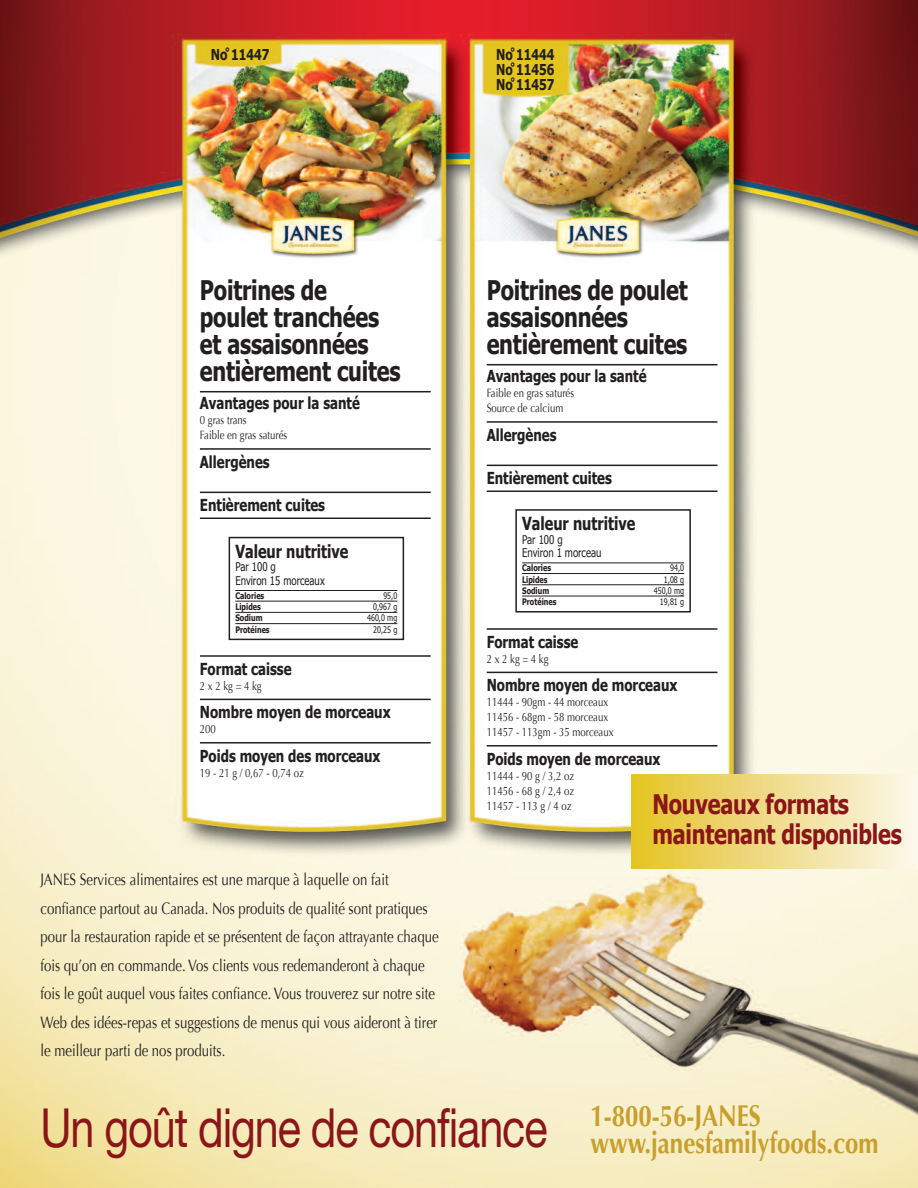
<style>
.page{position:relative;width:918px;height:1188px;background:#fff}
.page>*{position:absolute;margin:0;border:0;box-sizing:border-box;transform-origin:0 0}
.t1{font:54px "Helvetica Neue";letter-spacing:-.025em;color:#8a1619;scale:.8 1}
.t2{font:700 30px/27px "Optima";color:#c89f2d;scale:.8 1}
.t3{font:700 27px/27px "Tahoma";letter-spacing:-.01em;color:#231f20;scale:.8 1}
.t4{font:700 27px/30px "Tahoma";letter-spacing:-.01em;color:#8a1619;scale:.8 1}
.t5{font:700 18px "Tahoma";color:#231f20;scale:.8 1}
.t6{font:16.5px/28.5px "Optima";color:#231f20;scale:.8 1}
.t7{font:700 16.5px "Tahoma";color:#231f20;scale:.8 1}
.t8{font:700 15px/15px "Tahoma";color:#231f20;text-align:justify;scale:.8 1}
.t9{font:12px/15px "Optima";color:#231f20;scale:.8 1}
.t10{font:12px/13.5px "Tahoma";color:#231f20;scale:.8 1}
.t11{font:12px "Optima";letter-spacing:.28em;color:#231f20;scale:.8 1}
.t12{font:700 9px "Tahoma";color:#231f20;scale:.8 1}
.t13{font:9px "Tahoma";color:#231f20;scale:.8 1}
</style>
<div class="page">
<img style="left:0;top:0;width:918px;height:1188px">
<hr style="left:200px;top:391px;width:231px;height:1px;background:#231f20">
<hr style="left:200px;top:448px;width:231px;height:2px;background:#231f20">
<hr style="left:200px;top:492px;width:231px;height:1px;background:#231f20">
<hr style="left:200px;top:518px;width:231px;height:1px;background:#231f20">
<hr style="left:200px;top:655px;width:231px;height:2px;background:#231f20">
<hr style="left:200px;top:699px;width:231px;height:1px;background:#231f20">
<hr style="left:200px;top:742px;width:231px;height:2px;background:#231f20">
<div style="left:229px;top:537px;width:175px;height:103px;border:2px solid #231f20"></div>
<hr style="left:235px;top:590px;width:162px;height:1px;background:#231f20">
<hr style="left:235px;top:601px;width:162px;height:1px;background:#231f20">
<hr style="left:235px;top:612px;width:162px;height:1px;background:#231f20">
<hr style="left:235px;top:623px;width:162px;height:1px;background:#231f20">
<hr style="left:487px;top:364px;width:230px;height:1px;background:#231f20">
<hr style="left:487px;top:421px;width:230px;height:2px;background:#231f20">
<hr style="left:487px;top:465px;width:230px;height:1px;background:#231f20">
<hr style="left:487px;top:491px;width:230px;height:1px;background:#231f20">
<hr style="left:487px;top:628px;width:230px;height:2px;background:#231f20">
<hr style="left:487px;top:672px;width:230px;height:1px;background:#231f20">
<hr style="left:487px;top:745px;width:230px;height:2px;background:#231f20">
<div style="left:515px;top:509px;width:176px;height:104px;border:2px solid #231f20"></div>
<hr style="left:522px;top:563px;width:162px;height:1px;background:#231f20">
<hr style="left:522px;top:573px;width:162px;height:1px;background:#231f20">
<hr style="left:522px;top:584px;width:162px;height:1px;background:#231f20">
<hr style="left:522px;top:596px;width:162px;height:1px;background:#231f20">
<div style="left:631px;top:774px;width:287px;height:95px;background:linear-gradient(to right,#e4c327,#fbf7ee)"></div>
<p class="t8" style="left:211px;top:47px;width:74px">No̊11447</p>
<p class="t8" style="left:496px;top:47px;width:74px">No̊11444<br>No̊11456<br>No̊11457</p>
<h3 class="t3" style="left:200px;top:276px;width:252px">Poitrines de poulet tranchées et assaisonnées entièrement cuites</h3>
<p class="t7" style="left:200px;top:393px;width:201px">Avantages pour la santé</p>
<p class="t9" style="left:200px;top:413px;width:111px">0 gras trans<br>Faible en gras saturés</p>
<p class="t7" style="left:200px;top:451px;width:89px">Allergènes</p>
<p class="t7" style="left:200px;top:495px;width:158px">Entièrement cuites</p>
<p class="t5" style="left:235px;top:540px;width:143px">Valeur nutritive</p>
<p class="t10" style="left:235px;top:560px;width:113px">Par 100 g<br>Environ 15 morceaux</p>
<p class="t12" style="left:235px;top:590px;width:38px">Calories</p>
<p class="t13" style="left:383px;top:590px;width:19px">95,0</p>
<p class="t12" style="left:235px;top:601px;width:33px">Lipides</p>
<p class="t13" style="left:373px;top:601px;width:32px">0,967 g</p>
<p class="t12" style="left:235px;top:612px;width:35px">Sodium</p>
<p class="t13" style="left:367px;top:612px;width:39px">460,0 mg</p>
<p class="t12" style="left:235px;top:624px;width:44px">Protéines</p>
<p class="t13" style="left:373px;top:624px;width:32px">20,25 g</p>
<p class="t7" style="left:200px;top:658px;width:116px">Format caisse</p>
<p class="t11" style="left:200px;top:679px;width:79px">2x2kg=4kg</p>
<p class="t7" style="left:200px;top:702px;width:240px">Nombre moyen de morceaux</p>
<p class="t9" style="left:200px;top:722px;width:22px">200</p>
<p class="t7" style="left:200px;top:745px;width:227px">Poids moyen des morceaux</p>
<p class="t9" style="left:200px;top:765px;width:132px">19 - 21 g / 0,67 - 0,74 oz</p>
<p class="t6" style="left:40px;top:866px;width:499px">JANES Services alimentaires est une marque à laquelle on fait confiance partout au Canada. Nos produits de qualité sont pratiques pour la restauration rapide et se présentent de façon attrayante chaque fois qu’on en commande. Vos clients vous redemanderont à chaque fois le goût auquel vous faites confiance. Vous trouverez sur notre site Web des idées-repas et suggestions de menus qui vous aideront à tirer le meilleur parti de nos produits.</p>
<h3 class="t3" style="left:487px;top:276px;width:253px">Poitrines de poulet assaisonnées entièrement cuites</h3>
<p class="t7" style="left:487px;top:366px;width:201px">Avantages pour la santé</p>
<p class="t9" style="left:487px;top:386px;width:111px">Faible en gras saturés<br>Source de calcium</p>
<p class="t7" style="left:487px;top:424px;width:89px">Allergènes</p>
<p class="t7" style="left:487px;top:468px;width:158px">Entièrement cuites</p>
<p class="t5" style="left:522px;top:512px;width:143px">Valeur nutritive</p>
<p class="t10" style="left:522px;top:532px;width:101px">Par 100 g<br>Environ 1 morceau</p>
<p class="t12" style="left:522px;top:562px;width:38px">Calories</p>
<p class="t13" style="left:670px;top:562px;width:19px">94,0</p>
<p class="t12" style="left:522px;top:574px;width:33px">Lipides</p>
<p class="t13" style="left:664px;top:574px;width:27px">1,08 g</p>
<p class="t12" style="left:522px;top:585px;width:35px">Sodium</p>
<p class="t13" style="left:654px;top:585px;width:39px">450,0 mg</p>
<p class="t12" style="left:522px;top:596px;width:44px">Protéines</p>
<p class="t13" style="left:660px;top:596px;width:32px">19,81 g</p>
<p class="t7" style="left:487px;top:631px;width:116px">Format caisse</p>
<p class="t11" style="left:487px;top:652px;width:79px">2x2kg=4kg</p>
<p class="t7" style="left:487px;top:675px;width:240px">Nombre moyen de morceaux</p>
<p class="t9" style="left:487px;top:695px;width:160px">11444 - 90gm - 44 morceaux<br>11456 - 68gm - 58 morceaux<br>11457 - 113gm - 35 morceaux</p>
<p class="t7" style="left:487px;top:748px;width:219px">Poids moyen de morceaux</p>
<p class="t9" style="left:487px;top:768px;width:111px;text-align:justify">11444 - 90 g / 3,2 oz 11456 - 68 g / 2,4 oz 11457 - 113 g / 4 oz</p>
<h3 class="t4" style="left:652px;top:788px;width:314px">Nouveaux formats maintenant disponibles</h3>
<h1 class="t1" style="left:40px;top:1109px;width:635px">Un goût digne de confiance</h1>
<h2 class="t2" style="left:590px;top:1102px;width:362px">1-800-56-JANES www.janesfamilyfoods.com</h2>
</div>
